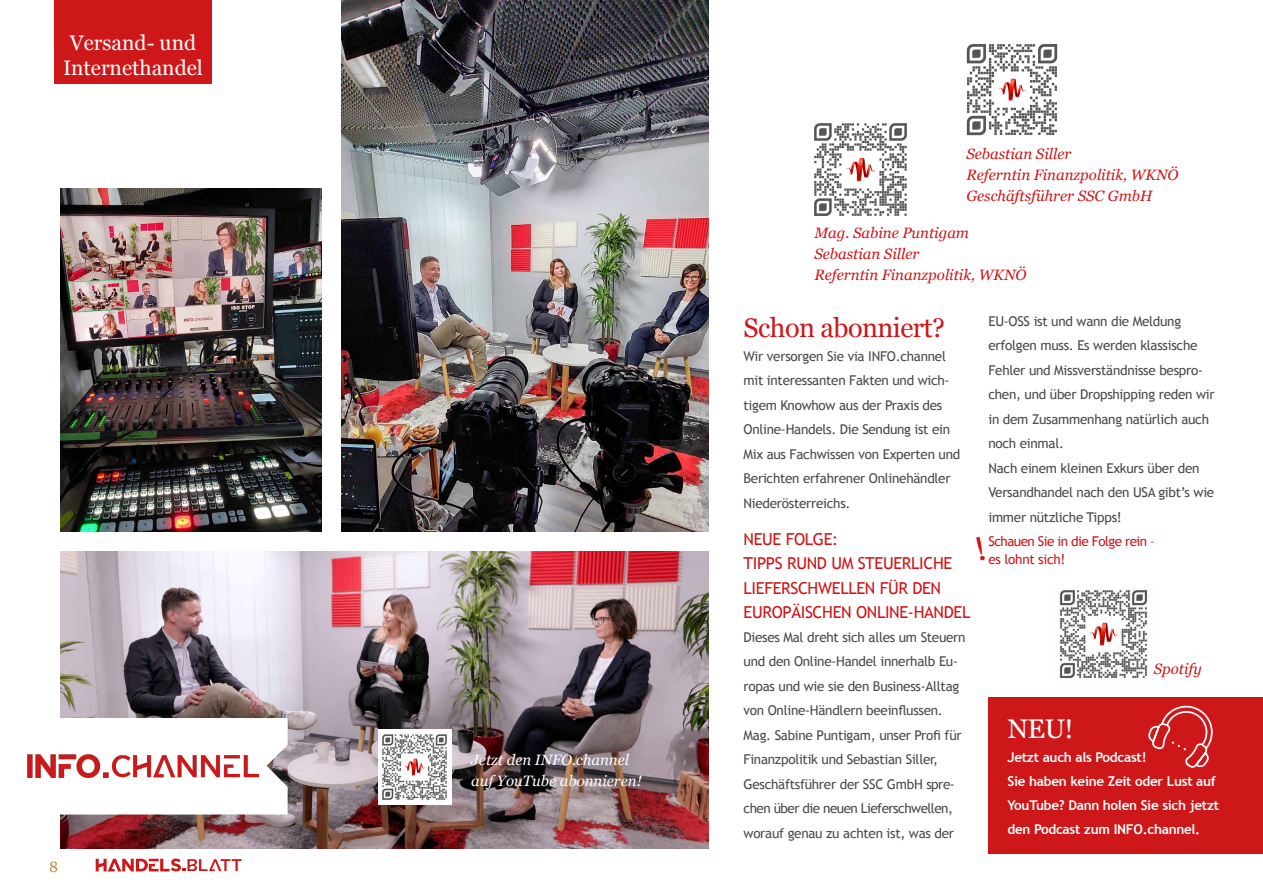
<style>
.page{position:relative;width:1263px;height:893px;background:#fff}
.page>*{position:absolute;margin:0;border:0;box-sizing:border-box;transform-origin:0 0}
.t1{font:27px "Georgia";letter-spacing:-.02em;color:#cd1719}
.t2{font:27px "Georgia";color:#fff}
.t3{font:21px/25.2px "Georgia";color:#fff;text-align:center}
.t4{font:16.5px/24px "Trebuchet MS";letter-spacing:-.02em;color:#cd1719}
.t5{font:italic 15px/21px "Georgia";color:#cd1719}
.t6{font:italic 15px/21px "Georgia";color:#fff}
.t7{font:15px "Georgia";color:#bb902d}
.t8{font:13.5px/24.5px "Trebuchet MS";letter-spacing:-.02em;color:#4a4a49}
.t9{font:700 13.5px/24px "Trebuchet MS";letter-spacing:-.02em;color:#fff}
.t10{font:13.5px/18px "Trebuchet MS";letter-spacing:-.04em;color:#cd1719}
</style>
<div class="page">
<svg style="left:96px;top:858px;width:146px;height:13px"></svg>
<img style="left:60px;top:551px;width:648px;height:297px">
<img style="left:966px;top:44px;width:92px;height:92px">
<img style="left:814px;top:123px;width:93px;height:93px">
<img style="left:342px;top:0;width:366px;height:532px">
<svg style="left:27px;top:718px;width:261px;height:96px"></svg>
<img style="left:27px;top:755px;width:232px;height:23px">
<img style="left:378px;top:730px;width:74px;height:74px">
<div style="left:988px;top:697px;width:275px;height:157px;background:#cd1719"></div>
<svg style="left:1148px;top:706px;width:65px;height:62px"></svg>
<img style="left:1059px;top:590px;width:89px;height:89px">
<img style="left:60px;top:189px;width:261px;height:343px">
<div style="left:54px;top:0;width:157px;height:40px;background:#cd1719"></div>
<div style="left:54px;top:40px;width:157px;height:44px;background:#cd1719"></div>
<h2 class="t3" style="left:63px;top:29px;width:141px">Versand- und<br>Internethandel</h2>
<p class="t7" style="left:49px;top:855px;width:10px">8</p>
<p class="t6" style="left:471px;top:749px;width:172px">Jetzt den INFO.channel auf YouTube abonnieren!</p>
<p class="t5" style="left:966px;top:143px;width:214px">Sebastian Siller<br>Referntin Finanzpolitik, WKNÖ<br>Geschäftsführer SSC GmbH</p>
<p class="t5" style="left:814px;top:222px;width:214px">Mag. Sabine Puntigam<br>Sebastian Siller<br>Referntin Finanzpolitik, WKNÖ</p>
<h1 class="t1" style="left:743px;top:307px;width:203px">Schon abonniert?</h1>
<p class="t8" style="left:743px;top:344px;width:218px">Wir versorgen Sie via INFO.channel mit interessanten Fakten und wich&shy;tigem Knowhow aus der Praxis des Online-Handels. Die Sendung ist ein Mix aus Fachwissen von Experten und Berichten erfahrener Onlinehändler Niederösterreichs.</p>
<p class="t4" style="left:743px;top:528px;width:228px">NEUE FOLGE:<br>TIPPS RUND UM STEUERLICHE<br>LIEFERSCHWELLEN FÜR DEN<br>EUROPÄISCHEN ONLINE-HANDEL</p>
<p class="t8" style="left:743px;top:625px;width:224px">Dieses Mal dreht sich alles um Steuern und den Online-Handel innerhalb Eu&shy;ropas und wie sie den Business-Alltag von Online-Händlern beeinflussen.<br>Mag. Sabine Puntigam, unser Profi für Finanzpolitik und Sebastian Siller, Geschäftsführer der SSC GmbH spre&shy;chen über die neuen Lieferschwellen, worauf genau zu achten ist, was der</p>
<p class="t8" style="left:988px;top:309px;width:228px">EU-OSS ist und wann die Meldung erfolgen muss. Es werden klassische<br>Fehler und Missverständnisse bespro&shy;chen, und über Dropshipping reden wir in dem Zusammenhang natürlich auch noch einmal.<br>Nach einem kleinen Exkurs über den<br>Versandhandel nach den USA gibt’s wie immer nützliche Tipps!</p>
<p class="t10" style="left:988px;top:532px;width:168px">Schauen Sie in die Folge rein – es lohnt sich!</p>
<p class="t5" style="left:1154px;top:657px;width:50px">Spotify</p>
<h1 class="t2" style="left:1007px;top:709px;width:68px">NEU!</h1>
<p class="t9" style="left:1007px;top:745px;width:213px">Jetzt auch als Podcast!<br>Sie haben keine Zeit oder Lust auf<br>YouTube? Dann holen Sie sich jetzt den Podcast zum INFO.channel.</p>
</div>
